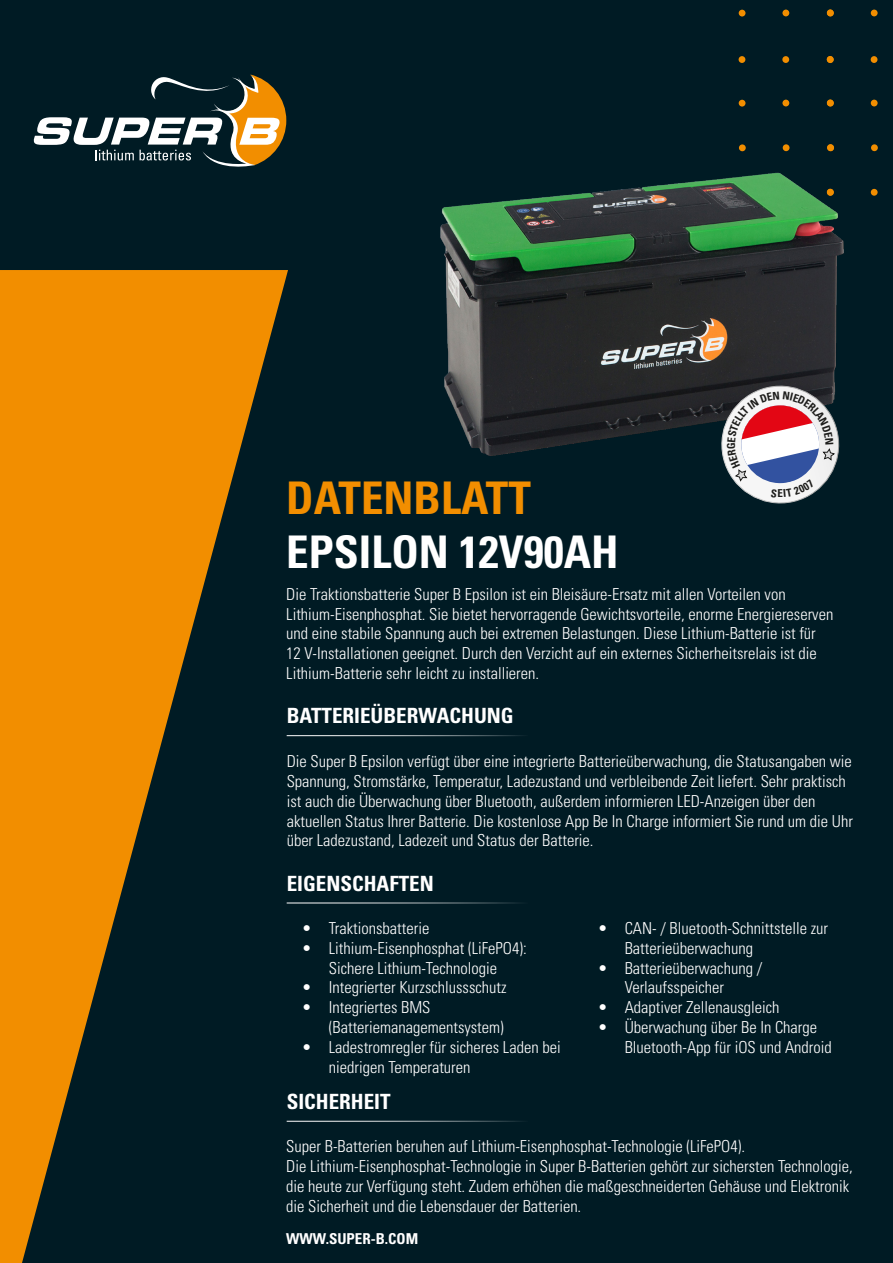
<style>
.page{position:relative;width:893px;height:1263px;background:#001b24}
.page>*{position:absolute;margin:0;border:0;box-sizing:border-box;transform-origin:0 0}
.t1{font:700 condensed 45px "Univers LT Std";color:#fff}
.t2{font:700 condensed 45px "Univers LT Std";color:#f28e00}
.t3{font:700 condensed 21px "Univers LT Std";color:#fff}
.Paragraph_Style_1{font:300 condensed 16.5px/19.8px "Univers LT Std";color:#fff}
.t4{font:700 condensed 15px "Univers LT Std";color:#fff}
.t5{font:700 condensed 10.95px "Univers LT Std";color:#1d1d1b}
</style>
<div class="page">
<svg style="left:0;top:270px;width:288px;height:993px;fill:#f28e00"></svg>
<div style="left:739px;top:10px;width:6px;height:7px;background:#f28e00;border-radius:50%"></div>
<div style="left:782px;top:10px;width:7px;height:6px;background:#f28e00;border-radius:50%"></div>
<div style="left:782px;top:56px;width:7px;height:7px;background:#f28e00;border-radius:50%"></div>
<div style="left:827px;top:56px;width:6px;height:7px;background:#9f660b;border-radius:50%"></div>
<div style="left:827px;top:10px;width:7px;height:7px;background:#f28e00;border-radius:50%"></div>
<div style="left:871px;top:10px;width:7px;height:6px;background:#f28e00;border-radius:50%"></div>
<div style="left:827px;top:56px;width:7px;height:7px;background:#f28e00;border-radius:50%"></div>
<div style="left:871px;top:56px;width:6px;height:7px;background:#f28e00;border-radius:50%"></div>
<div style="left:871px;top:100px;width:7px;height:6px;background:#f28e00;border-radius:50%"></div>
<div style="left:871px;top:144px;width:7px;height:7px;background:#f28e00;border-radius:50%"></div>
<div style="left:871px;top:189px;width:7px;height:7px;background:#f28e00;border-radius:50%"></div>
<div style="left:739px;top:56px;width:6px;height:7px;background:#f28e00;border-radius:50%"></div>
<hr style="left:287px;top:735px;width:241px;height:1px;background:#fff">
<hr style="left:287px;top:902px;width:241px;height:1px;background:#fff">
<hr style="left:287px;top:1121px;width:241px;height:1px;background:#fff">
<img style="left:440px;top:99px;width:404px;height:357px">
<svg style="left:34px;top:74px;width:252px;height:93px"></svg>
<svg style="left:715px;top:379px;width:129px;height:125px"></svg>
<p class="t2" style="left:286px;top:471px;width:246px">DATENBLATT</p>
<p class="t1" style="left:286px;top:525px;width:334px">EPSILON 12V90AH</p>
<p class="Paragraph_Style_1" style="left:286px;top:584px;width:501px">Die Traktionsbatterie Super B Epsilon ist ein Bleisäure-Ersatz mit allen Vorteilen von</p>
<p class="Paragraph_Style_1" style="left:286px;top:604px;width:548px">Lithium-Eisenphosphat. Sie bietet hervorragende Gewichtsvorteile, enorme Energiereserven</p>
<p class="Paragraph_Style_1" style="left:286px;top:624px;width:531px">und eine stabile Spannung auch bei extremen Belastungen. Diese Lithium-Batterie ist für</p>
<p class="Paragraph_Style_1" style="left:286px;top:643px;width:532px">12 V-Installationen geeignet. Durch den Verzicht auf ein externes Sicherheitsrelais ist die</p>
<p class="Paragraph_Style_1" style="left:286px;top:663px;width:254px">Lithium-Batterie sehr leicht zu installieren.</p>
<p class="t3" style="left:287px;top:703px;width:229px">BATTERIEÜBERWACHUNG</p>
<p class="t5" style="left:777px;top:487px;width:7px">E</p>
<p class="Paragraph_Style_1" style="left:287px;top:751px;width:567px">Die Super B Epsilon verfügt über eine integrierte Batterieüberwachung, die Statusangaben wie<br>Spannung, Stromstärke, Temperatur, Ladezustand und verbleibende Zeit liefert. Sehr praktisch ist auch die Überwachung über Bluetooth, außerdem informieren LED-Anzeigen über den</p>
<p class="Paragraph_Style_1" style="left:287px;top:811px;width:568px">aktuellen Status Ihrer Batterie. Die kostenlose App Be In Charge informiert Sie rund um die Uhr über Ladezustand, Ladezeit und Status der Batterie.</p>
<p class="t3" style="left:287px;top:870px;width:149px">EIGENSCHAFTEN</p>
<p class="Paragraph_Style_1" style="left:302px;top:918px;width:129px">• Traktionsbatterie</p>
<p class="Paragraph_Style_1" style="left:302px;top:938px;width:226px;text-align:center">• Lithium-Eisenphosphat (LiFePO4):<br>Sichere Lithium-Technologie</p>
<p class="Paragraph_Style_1" style="left:302px;top:978px;width:206px">• Integrierter Kurzschlussschutz</p>
<p class="Paragraph_Style_1" style="left:329px;top:997px;width:177px;text-indent:-27px">• Integriertes BMS (Batteriemanagementsystem)</p>
<p class="Paragraph_Style_1" style="left:329px;top:1037px;width:233px;text-indent:-27px">• Ladestromregler für sicheres Laden bei niedrigen Temperaturen</p>
<p class="t3" style="left:287px;top:1088px;width:105px">SICHERHEIT</p>
<p class="Paragraph_Style_1" style="left:625px;top:918px;width:205px;text-indent:-27px">• CAN- / Bluetooth-Schnittstelle zur<br>Batterieüberwachung</p>
<p class="Paragraph_Style_1" style="left:625px;top:958px;width:139px;text-indent:-27px">• Batterieüberwachung /<br>Verlaufsspeicher</p>
<p class="Paragraph_Style_1" style="left:598px;top:997px;width:183px">• Adaptiver Zellenausgleich</p>
<p class="Paragraph_Style_1" style="left:625px;top:1017px;width:209px;text-indent:-27px">• Überwachung über Be In Charge<br>Bluetooth-App für iOS und Android</p>
<p class="Paragraph_Style_1" style="left:286px;top:1136px;width:460px">Super B-Batterien beruhen auf Lithium-Eisenphosphat-Technologie (LiFePO4).</p>
<p class="Paragraph_Style_1" style="left:286px;top:1156px;width:568px">Die Lithium-Eisenphosphat-Technologie in Super B-Batterien gehört zur sichersten Technologie, die heute zur Verfügung steht. Zudem erhöhen die maßgeschneiderten Gehäuse und Elektronik die Sicherheit und die Lebensdauer der Batterien.</p>
<p class="t4" style="left:286px;top:1229px;width:133px">WWW.SUPER-B.COM</p>
</div>
